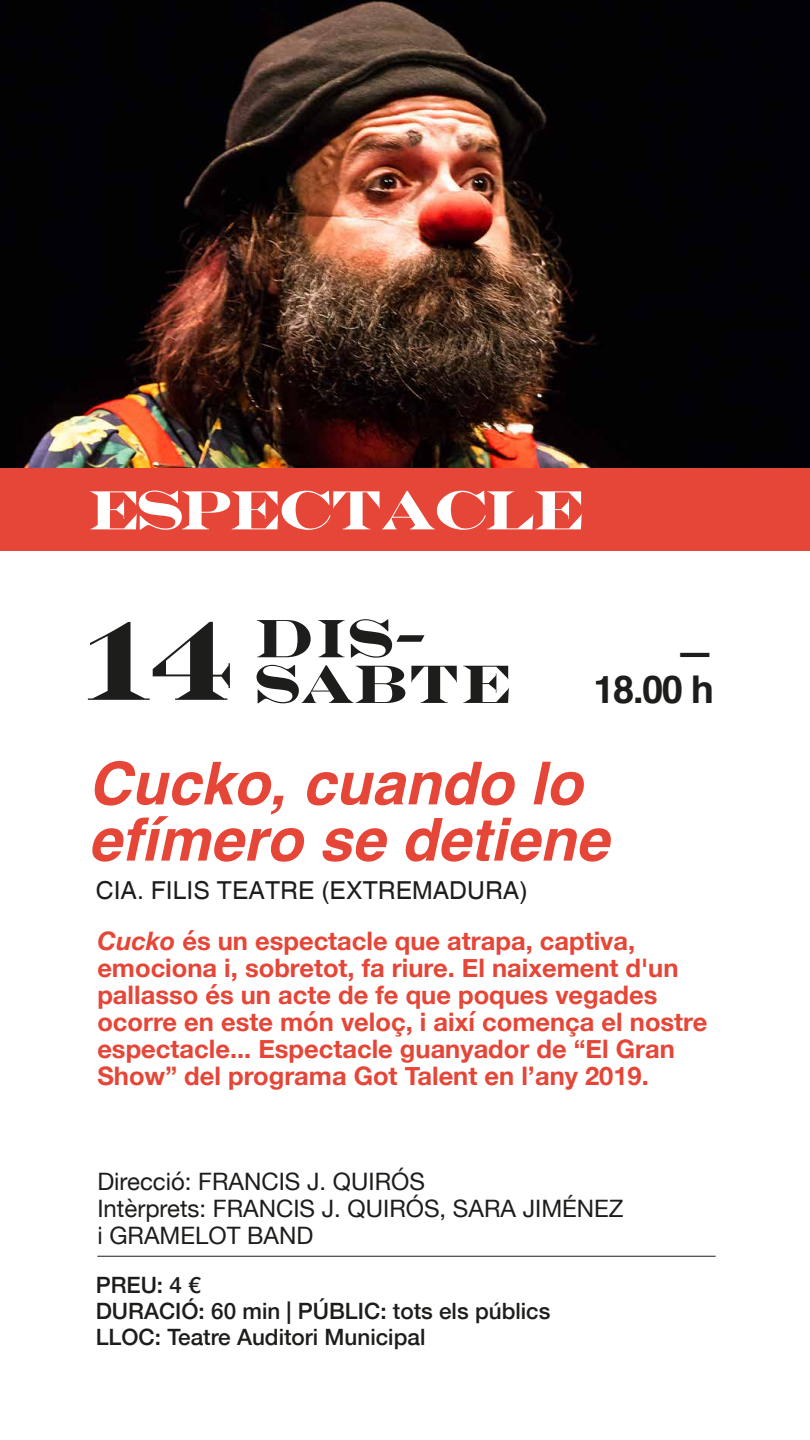
<style>
.page{position:relative;width:810px;height:1440px;background:#fff}
.page>*{position:absolute;margin:0;border:0;box-sizing:border-box;transform-origin:0 0}
.t1{font:italic 700 59.25px/56.2px "Helvetica";color:#e54637}
.t2{font:700 55.72px "Engravers";letter-spacing:-.05em;color:#fff}
.t3{font:700 54.6px/45.7px "Engravers";color:#1d1d1b}
.t4{font:700 38.25px/37.5px "Helvetica";color:#1d1d1b;text-align:right}
.t5{font:700 25.5px/27px "Helvetica Neue";color:#e54637}
.t6{font:24.75px "Helvetica";color:#1d1d1b}
.t7{font:24px/27px "Helvetica Neue";color:#1d1d1b}
.t8{font:500 22.5px/26.2px "Helvetica Neue";color:#1d1d1b}
.s1{font-size:112.73px}
.s2{font-style:italic}
</style>
<div class="page">
<hr style="left:809px;top:1px;width:1px;height:603px;background:#e54637">
<hr style="left:97px;top:1256px;width:619px;height:1px;background:#1d1d1b">
<div style="left:0;top:0;width:810px;height:550px;background:#e54637"></div>
<img style="left:0;top:0;width:810px;height:468px">
<h2 class="t2" style="left:88px;top:477px;width:498px">ESPECTACLE</h2>
<h3 class="t3" style="left:254px;top:615px;width:258px;text-indent:-176px"><span class="s1">14</span> DiS-<br>SABTE</h3>
<h3 class="t4" style="left:594px;top:634px;width:122px">—<br>18.00 h</h3>
<h1 class="t1" style="left:88px;top:756px;width:522px">Cucko, cuando lo efímero se detiene</h1>
<p class="t6" style="left:96px;top:876px;width:433px">CIA. FILIS TEATRE (EXTREMADURA)</p>
<p class="t5" style="left:97px;top:928px;width:612px"><span class="s2">Cucko</span> és un espectacle que atrapa, captiva, emociona i, sobretot, fa riure. El naixement d'un pallasso és un acte de fe que poques vegades ocorre en este món veloç, i així comença el nostre espectacle... Espectacle guanyador de “El Gran Show” del programa Got Talent en l’any 2019.</p>
<p class="t7" style="left:97px;top:1169px;width:528px">Direcció: FRANCIS J. QUIRÓS<br>Intèrprets: FRANCIS J. QUIRÓS, SARA JIMÉNEZ i GRAMELOT BAND</p>
<p class="t8" style="left:96px;top:1270px;width:456px">PREU: 4 €<br>DURACIÓ: 60 min | PÚBLIC: tots els públics<br>LLOC: Teatre Auditori Municipal</p>
</div>
